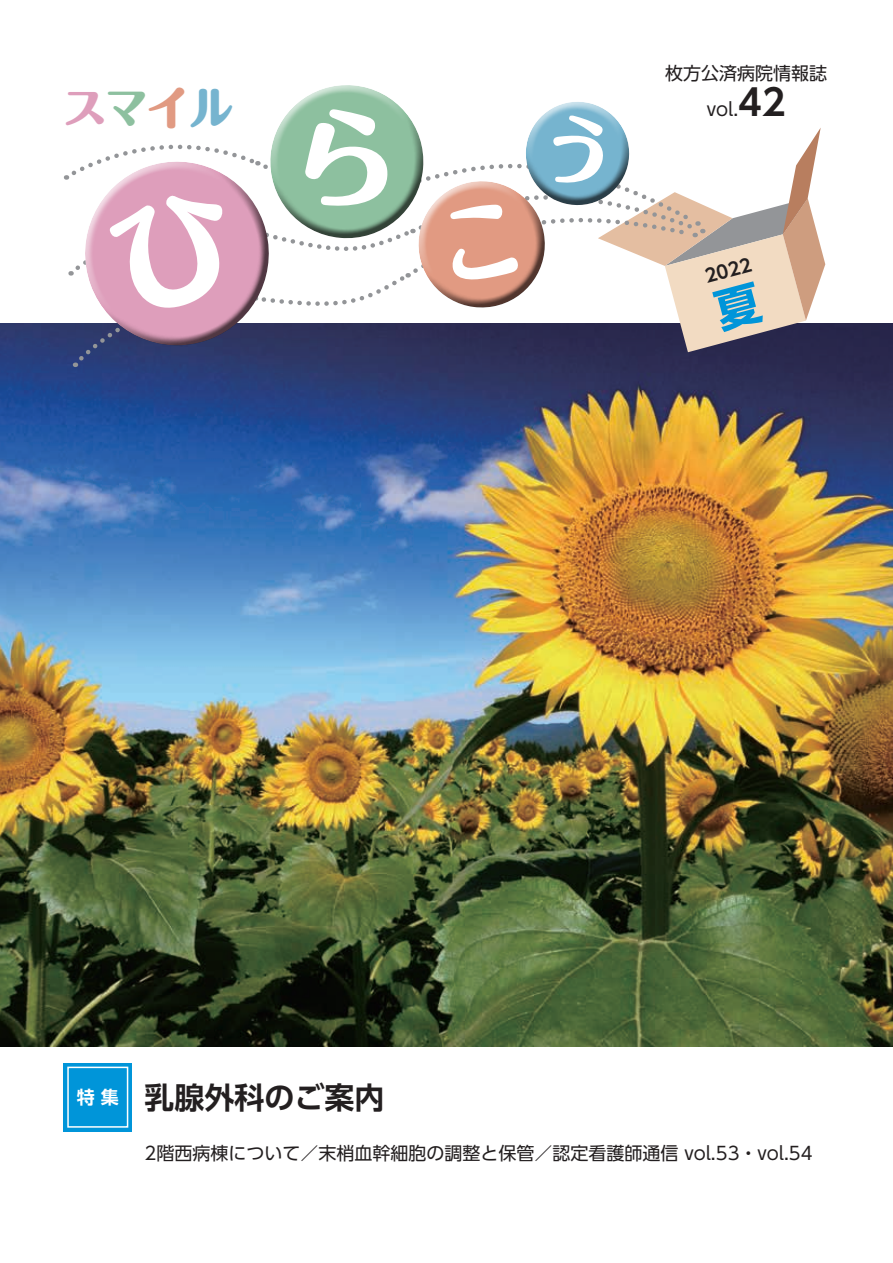
<style>
.page{position:relative;width:893px;height:1263px;background:#fff}
.page>*{position:absolute;margin:0;border:0;box-sizing:border-box;transform-origin:0 0}
.t1{font:800 45px "Maru Fo Pro";color:#de9ebb}
.t2{font:700 30px "UD Shin Go Pr 6 De";color:#231f20}
.t3{font:18px/36.9px "UD Shin Go Pr 6";color:#231f20;text-align:center}
.t4{font:700 18px "UD Shin Go Pr 6 De";color:#231f20}
.s1{color:#8dc09f}
.s2{color:#e19a82}
.s3{color:#76b4cf}
.s4{font-family:"UD Shin Go Pr 6 De";font-weight:700;font-size:36px}
</style>
<div class="page">
<img style="left:0;top:323px;width:893px;height:723px">
<svg style="left:71px;top:367px;width:225px;height:6px"></svg>
<div style="left:64px;top:1063px;width:68px;height:68px;background:#0095d9"></div>
<div style="left:67px;top:1066px;width:61px;height:62px;border:2px solid #fff"></div>
<svg style="left:56px;top:85px;width:769px;height:282px"></svg>
<h1 class="t1" style="left:62px;top:72px;width:173px">ス<span class="s1">マ</span><span class="s2">イ</span><span class="s3">ル</span></h1>
<p class="t3" style="left:665px;top:54px;width:163px">枚方公済病院情報誌vol.<span class="s4">42</span></p>
<p class="t4" style="left:701px;top:262px;width:49px;rotate:-15deg">2022</p>
<h2 class="t2" style="left:77px;top:1073px;width:309px"><sup>特</sup> <sup>集</sup> 乳腺外科のご案内</h2>
<p class="t3" style="left:145px;top:1134px;width:670px">2階西病棟について／末梢血幹細胞の調整と保管／認定看護師通信 vol.53・vol.54</p>
</div>
